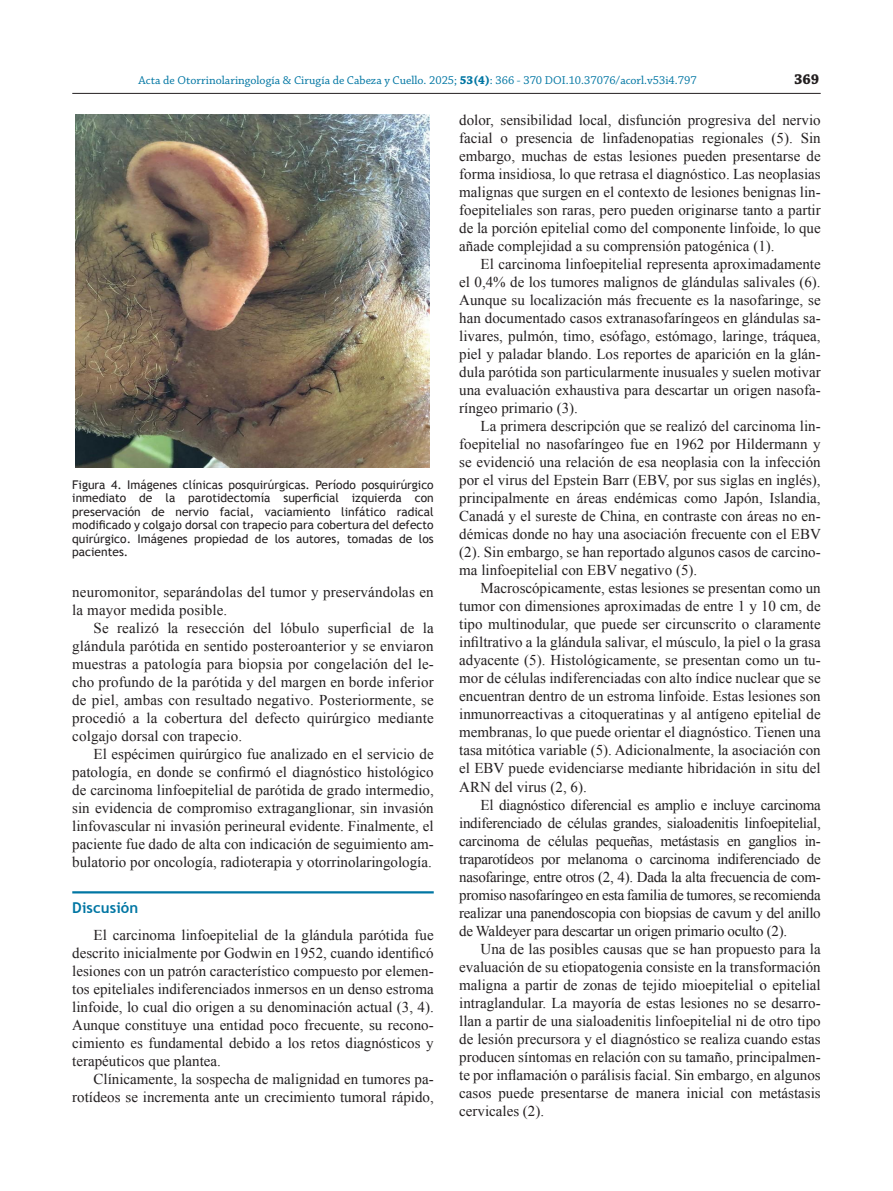
<style>
.page{position:relative;width:893px;height:1191px;background:#fff}
.page>*{position:absolute;margin:0;border:0;box-sizing:border-box;transform-origin:0 0}
.TEXTO_GENERAL{font:15px/18px "Times New Roman";color:#231f20;text-align:justify}
.FIGURA_XX{font:15px/18px "Times New Roman";letter-spacing:.01em;color:#231f20}
.TITULO_CON_LINEA{font:700 15px "Trebuchet MS";letter-spacing:.005em;color:#0076a3}
.t1{font:700 15px "Chaparral Pro";color:#231f20}
.FIGURA_XX-2{font:12px/13.5px "Trebuchet MS";color:#231f20;text-align:justify}
.t2{font:12px "Chaparral Pro";color:#0076a3}
.s1{font-weight:700}
.s2{font-weight:700;color:#fff}
.s3{color:#fff}
</style>
<div class="page">
<hr style="left:72px;top:93px;width:749px;height:1px;background:#231f20">
<hr style="left:72px;top:891px;width:362px;height:2px;background:#0076a3">
<img style="left:76px;top:115px;width:354px;height:352px">
<p class="t2" style="left:139px;top:74px;width:617px">Acta de Otorrinolaringología &amp; Cirugía de Cabeza y Cuello. 2025; <span class="s1">53(4)</span>: 366 - 370 DOI.10.37076/acorl.v53i4.797<span class="s2">4(2)</span><span class="s3">: 92-99</span></p>
<p class="t1" style="left:794px;top:71px;width:27px">369</p>
<p class="FIGURA_XX-2" style="left:72px;top:478px;width:363px">Figura 4. Imágenes clínicas posquirúrgicas. Período posquirúrgico inmediato de la parotidectomía superficial izquierda con preservación de nervio facial, vaciamiento linfático radical modificado y colgajo dorsal con trapecio para cobertura del defecto quirúrgico. Imágenes propiedad de los autores, tomadas de los pacientes.</p>
<p class="FIGURA_XX" style="left:72px;top:583px;width:363px">neuromonitor, separándolas del tumor y preservándolas en la mayor medida posible.</p>
<p class="TEXTO_GENERAL" style="left:72px;top:619px;width:363px;text-indent:21px">Se realizó la resección del lóbulo superficial de la glándula parótida en sentido posteroanterior y se enviaron muestras a patología para biopsia por congelación del le&shy;cho profundo de la parótida y del margen en borde inferior de piel, ambas con resultado negativo. Posteriormente, se procedió a la cobertura del defecto quirúrgico mediante colgajo dorsal con trapecio.</p>
<p class="TEXTO_GENERAL" style="left:72px;top:745px;width:363px;text-indent:21px">El espécimen quirúrgico fue analizado en el servicio de patología, en donde se confirmó el diagnóstico histológico de carcinoma linfoepitelial de parótida de grado intermedio, sin evidencia de compromiso extraganglionar, sin invasión linfovascular ni invasión perineural evidente. Finalmente, el paciente fue dado de alta con indicación de seguimiento am&shy;bulatorio por oncología, radioterapia y otorrinolaringología.</p>
<p class="TITULO_CON_LINEA" style="left:72px;top:897px;width:68px">Discusión</p>
<p class="TEXTO_GENERAL" style="left:72px;top:925px;width:363px;text-indent:21px">El carcinoma linfoepitelial de la glándula parótida fue descrito inicialmente por Godwin en 1952, cuando identificó lesiones con un patrón característico compuesto por elemen&shy;tos epiteliales indiferenciados inmersos en un denso estroma linfoide, lo cual dio origen a su denominación actual (3, 4).<br>Aunque constituye una entidad poco frecuente, su recono&shy;cimiento es fundamental debido a los retos diagnósticos y terapéuticos que plantea.</p>
<p class="TEXTO_GENERAL" style="left:72px;top:1069px;width:363px;text-align:right">Clínicamente, la sospecha de malignidad en tumores pa&shy;rotídeos se incrementa ante un crecimiento tumoral rápido,</p>
<p class="TEXTO_GENERAL" style="left:459px;top:111px;width:363px">dolor, sensibilidad local, disfunción progresiva del nervio facial o presencia de linfadenopatias regionales (5). Sin embargo, muchas de estas lesiones pueden presentarse de forma insidiosa, lo que retrasa el diagnóstico. Las neoplasias malignas que surgen en el contexto de lesiones benignas lin&shy;foepiteliales son raras, pero pueden originarse tanto a partir de la porción epitelial como del componente linfoide, lo que añade complejidad a su comprensión patogénica (1).</p>
<p class="TEXTO_GENERAL" style="left:459px;top:255px;width:363px;text-indent:21px">El carcinoma linfoepitelial representa aproximadamente el 0,4% de los tumores malignos de glándulas salivales (6).<br>Aunque su localización más frecuente es la nasofaringe, se han documentado casos extranasofaríngeos en glándulas sa&shy;livares, pulmón, timo, esófago, estómago, laringe, tráquea, piel y paladar blando. Los reportes de aparición en la glán&shy;dula parótida son particularmente inusuales y suelen motivar una evaluación exhaustiva para descartar un origen nasofa&shy;ríngeo primario (3).</p>
<p class="TEXTO_GENERAL" style="left:459px;top:417px;width:363px;text-indent:21px">La primera descripción que se realizó del carcinoma lin&shy;foepitelial no nasofaríngeo fue en 1962 por Hildermann y se evidenció una relación de esa neoplasia con la infección por el virus del Epstein Barr (EBV, por sus siglas en inglés), principalmente en áreas endémicas como Japón, Islandia, Canadá y el sureste de China, en contraste con áreas no en&shy;démicas donde no hay una asociación frecuente con el EBV (2). Sin embargo, se han reportado algunos casos de carcino&shy;ma linfoepitelial con EBV negativo (5).</p>
<p class="TEXTO_GENERAL" style="left:459px;top:579px;width:363px;text-indent:21px">Macroscópicamente, estas lesiones se presentan como un tumor con dimensiones aproximadas de entre 1 y 10 cm, de tipo multinodular, que puede ser circunscrito o claramente infiltrativo a la glándula salivar, el músculo, la piel o la grasa adyacente (5). Histológicamente, se presentan como un tu&shy;mor de células indiferenciadas con alto índice nuclear que se encuentran dentro de un estroma linfoide. Estas lesiones son inmunorreactivas a citoqueratinas y al antígeno epitelial de membranas, lo que puede orientar el diagnóstico. Tienen una tasa mitótica variable (5). Adicionalmente, la asociación con el EBV puede evidenciarse mediante hibridación in situ del ARN del virus (2, 6).</p>
<p class="TEXTO_GENERAL" style="left:459px;top:795px;width:363px;text-indent:21px">El diagnóstico diferencial es amplio e incluye carcinoma indiferenciado de células grandes, sialoadenitis linfoepitelial, carcinoma de células pequeñas, metástasis en ganglios in&shy;traparotídeos por melanoma o carcinoma indiferenciado de nasofaringe, entre otros (2, 4). Dada la alta frecuencia de com&shy;promiso nasofaríngeo en esta familia de tumores, se recomienda realizar una panendoscopia con biopsias de cavum y del anillo de Waldeyer para descartar un origen primario oculto (2).</p>
<p class="TEXTO_GENERAL" style="left:459px;top:939px;width:363px;text-indent:21px">Una de las posibles causas que se han propuesto para la evaluación de su etiopatogenia consiste en la transformación maligna a partir de zonas de tejido mioepitelial o epitelial intraglandular. La mayoría de estas lesiones no se desarro&shy;llan a partir de una sialoadenitis linfoepitelial ni de otro tipo de lesión precursora y el diagnóstico se realiza cuando estas producen síntomas en relación con su tamaño, principalmen&shy;te por inflamación o parálisis facial. Sin embargo, en algunos casos puede presentarse de manera inicial con metástasis cervicales (2).</p>
</div>
